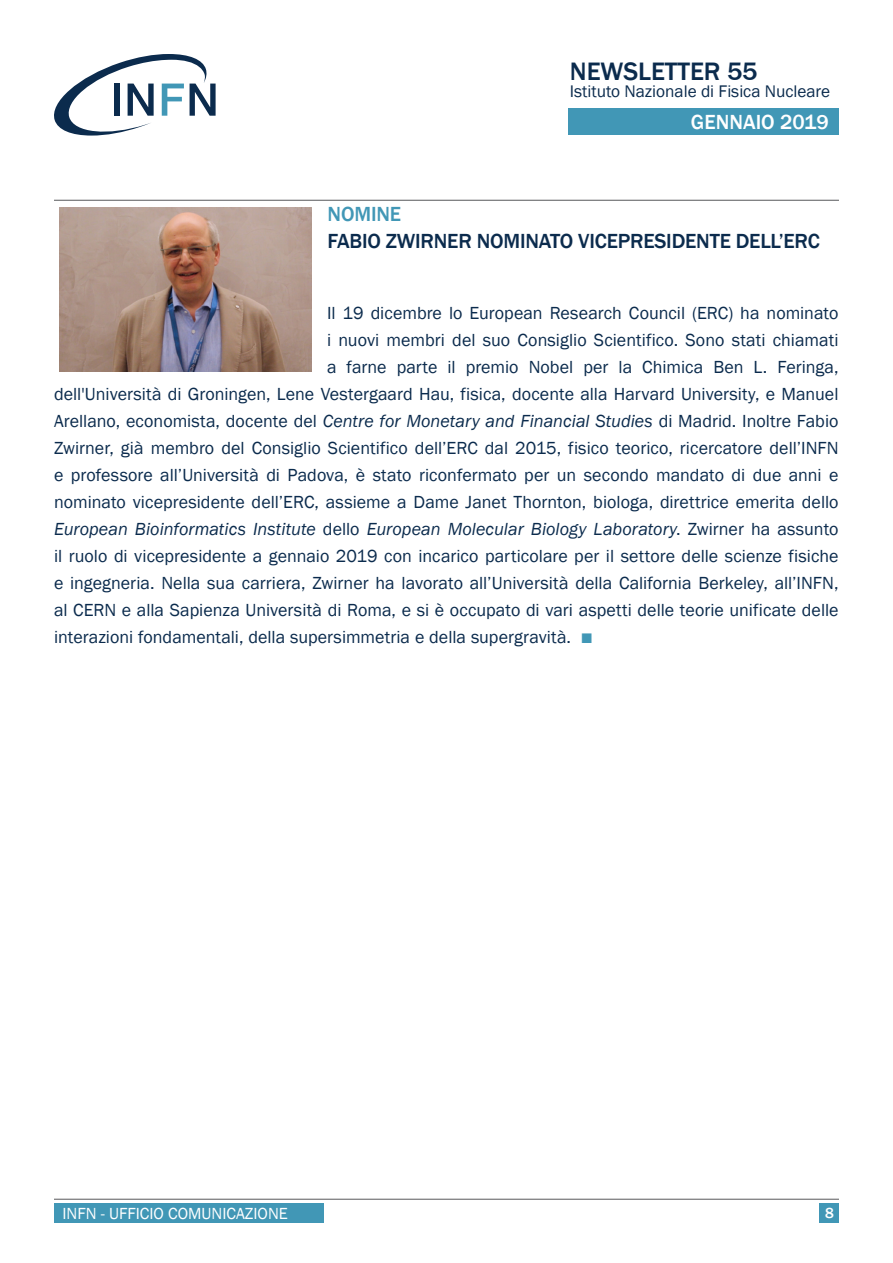
<style>
.page{position:relative;width:893px;height:1263px;background:#fff}
.page>*{position:absolute;margin:0;border:0;box-sizing:border-box;transform-origin:0 0}
.t1{font:500 25.95px "Franklin Gothic";color:#0b2b4d}
.t2{font:500 21px "Franklin Gothic";letter-spacing:-.01em;color:#0b2b4d}
.t3{font:500 21px "Franklin Gothic";color:#fff}
.t4{font:500 21px "Franklin Gothic";letter-spacing:-.01em;color:#4197b6}
.t5{font:18px "Franklin Gothic";color:#0b2b4d}
.t6{font:italic 18px "Franklin Gothic";letter-spacing:.005em;color:#0b2b4d}
.t7{font:17.25px "Franklin Gothic";color:#0b2b4d}
.t8{font:16.5px "Franklin Gothic";color:#fff}
.t9{font:500 15px "Franklin Gothic";color:#fff}
.s1{font-style:italic}
.s2{font-style:normal}
.s3{font-family:"Cooper Hewitt";color:#4197b6}
</style>
<div class="page">
<div style="left:54px;top:1203px;width:269px;height:19px;background:#4197b6"></div>
<hr style="left:54px;top:1199px;width:785px;height:1px;background:#57585a">
<div style="left:820px;top:1203px;width:19px;height:19px;background:#4197b6"></div>
<hr style="left:54px;top:200px;width:785px;height:1px;background:#57585a">
<div style="left:568px;top:108px;width:271px;height:27px;background:#4197b6"></div>
<svg style="left:54px;top:54px;width:162px;height:82px"></svg>
<img style="left:60px;top:208px;width:251px;height:163px">
<p class="t1" style="left:570px;top:55px;width:189px">NEWSLETTER 55</p>
<p class="t7" style="left:570px;top:80px;width:262px">Istituto Nazionale di Fisica Nucleare</p>
<p class="t3" style="left:691px;top:109px;width:139px">GENNAIO 2019</p>
<p class="t4" style="left:328px;top:201px;width:75px">NOMINE</p>
<p class="t2" style="left:328px;top:228px;width:494px">FABIO ZWIRNER NOMINATO VICEPRESIDENTE DELL’ERC</p>
<p class="t5" style="left:327px;top:302px;width:513px">Il 19 dicembre lo European Research Council (ERC) ha nominato</p>
<p class="t5" style="left:327px;top:329px;width:513px">i nuovi membri del suo Consiglio Scientifico. Sono stati chiamati</p>
<p class="t5" style="left:327px;top:356px;width:513px">a farne parte il premio Nobel per la Chimica Ben L. Feringa,</p>
<p class="t5" style="left:54px;top:383px;width:786px">dell'Università di Groningen, Lene Vestergaard Hau, fisica, docente alla Harvard University, e Manuel</p>
<p class="t5" style="left:54px;top:410px;width:786px">Arellano, economista, docente del <span class="s1">Centre for Monetary and Financial Studies</span> di Madrid. Inoltre Fabio</p>
<p class="t5" style="left:54px;top:437px;width:786px">Zwirner, già membro del Consiglio Scientifico dell’ERC dal 2015, fisico teorico, ricercatore dell’INFN</p>
<p class="t5" style="left:54px;top:464px;width:786px">e professore all’Università di Padova, è stato riconfermato per un secondo mandato di due anni e</p>
<p class="t5" style="left:54px;top:491px;width:786px">nominato vicepresidente dell’ERC, assieme a Dame Janet Thornton, biologa, direttrice emerita dello</p>
<p class="t6" style="left:54px;top:517px;width:786px">European Bioinformatics Institute <span class="s2">dello</span> European Molecular Biology Laboratory<span class="s2">. Zwirner ha assunto</span></p>
<p class="t5" style="left:54px;top:545px;width:786px">il ruolo di vicepresidente a gennaio 2019 con incarico particolare per il settore delle scienze fisiche</p>
<p class="t5" style="left:54px;top:572px;width:786px">e ingegneria. Nella sua carriera, Zwirner ha lavorato all’Università della California Berkeley, all’INFN,</p>
<p class="t5" style="left:54px;top:599px;width:786px">al CERN e alla Sapienza Università di Roma, e si è occupato di vari aspetti delle teorie unificate delle</p>
<p class="t5" style="left:54px;top:626px;width:540px">interazioni fondamentali, della supersimmetria e della supergravità. <span class="s3">▪</span></p>
<p class="t8" style="left:63px;top:1203px;width:227px">INFN - UFFICIO COMUNICAZIONE</p>
<p class="t9" style="left:825px;top:1204px;width:10px">8</p>
</div>
